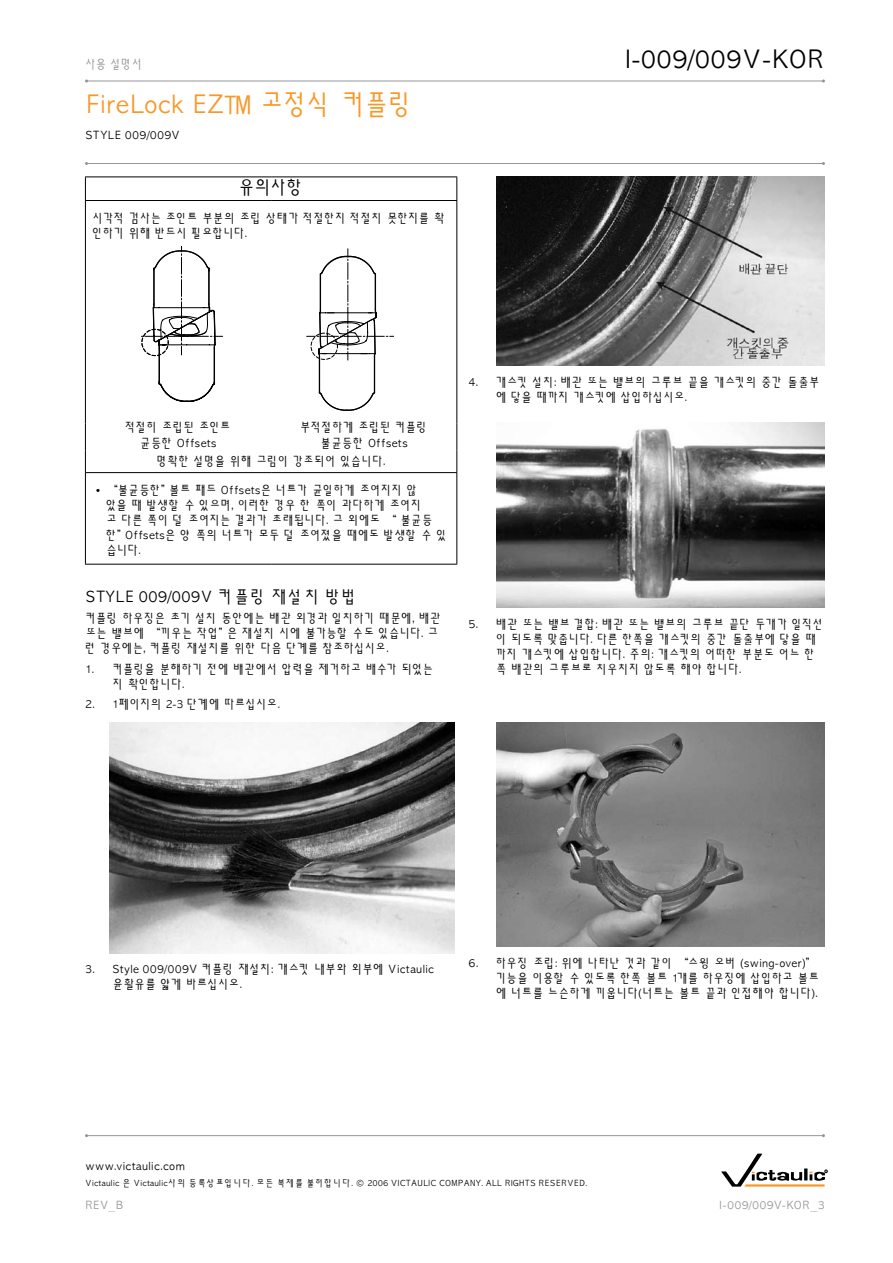
<style>
.page{position:relative;width:893px;height:1263px;background:#fff}
.page>*{position:absolute;margin:0;border:0;box-sizing:border-box;transform-origin:0 0}
.Product_Head{font:27px "Seoul";letter-spacing:-.03em;color:#f89828}
.Number_Head{font:27px "Seoul";color:#000}
.Warning{font:18px "Seoul";color:#000}
.Heading_1{font:16.5px "Seoul";color:#000}
.Body_ind{font:12px/15px "Seoul";letter-spacing:-.095em;color:#000}
.Warning_Text_Bullet{font:12px/15px "Seoul";letter-spacing:-.095em;color:#000}
.Body{font:12px/15px "Seoul";letter-spacing:-.1em;color:#000}
.Body_ind-2{font:12px/15px "Seoul";letter-spacing:-.04em;color:#000}
.Warning_Text{font:12px/15px "Seoul";letter-spacing:-.105em;color:#000}
.Warning_Text_Bullet-2{font:12px "Seoul";letter-spacing:-.005em;color:#000}
.Body-2{font:12px "Seoul";letter-spacing:-.12em;color:#000}
.Body-3{font:12px "Seoul";letter-spacing:.005em;color:#000}
.Page_Number_R{font:12px "Seoul";letter-spacing:.025em;color:#939598}
.Sidebar_subhead{font:12px "Seoul";letter-spacing:.025em;color:#000}
.Warning_Text_Bullet-3{font:12px "Seoul";letter-spacing:-.125em;color:#000}
.footers{font:12px "Seoul";color:#939598}
.Page_Number_L{font:12px "Seoul";color:#939598}
.Trademark{font:9px "Seoul";color:#000}
</style>
<div class="page">
<hr style="left:87px;top:81px;width:736px;height:1px;background:#939598">
<hr style="left:85px;top:177px;width:186px;height:1px;background:#000">
<svg style="left:85px;top:177px;width:1px;height:23px"></svg>
<hr style="left:271px;top:177px;width:186px;height:1px;background:#000">
<svg style="left:456px;top:177px;width:1px;height:23px"></svg>
<hr style="left:85px;top:200px;width:186px;height:1px;background:#000">
<hr style="left:85px;top:201px;width:1px;height:222px;background:#000">
<hr style="left:271px;top:200px;width:186px;height:1px;background:#000">
<hr style="left:456px;top:201px;width:1px;height:222px;background:#000">
<svg style="left:85px;top:423px;width:1px;height:49px"></svg>
<svg style="left:456px;top:423px;width:1px;height:49px"></svg>
<hr style="left:85px;top:472px;width:186px;height:1px;background:#000">
<hr style="left:85px;top:473px;width:1px;height:91px;background:#000">
<hr style="left:271px;top:472px;width:186px;height:1px;background:#000">
<hr style="left:456px;top:473px;width:1px;height:91px;background:#000">
<hr style="left:85px;top:564px;width:186px;height:1px;background:#000">
<hr style="left:271px;top:564px;width:186px;height:1px;background:#000">
<svg style="left:141px;top:247px;width:252px;height:164px"></svg>
<img style="left:110px;top:723px;width:345px;height:230px">
<img style="left:496px;top:176px;width:329px;height:189px">
<img style="left:496px;top:422px;width:329px;height:185px">
<img style="left:496px;top:723px;width:329px;height:224px">
<svg style="left:721px;top:1153px;width:106px;height:33px"></svg>
<hr style="left:87px;top:1135px;width:736px;height:1px;background:#939598">
<hr style="left:87px;top:163px;width:736px;height:1px;background:#939598">
<p class="footers" style="left:85px;top:58px;width:60px">사용 설명서</p>
<p class="Number_Head" style="left:625px;top:46px;width:202px">I-009/009V-KOR</p>
<p class="Product_Head" style="left:85px;top:91px;width:332px">FireLock EZ™ 고정식 커플링</p>
<p class="Sidebar_subhead" style="left:85px;top:129px;width:97px">STYLE 009/009V</p>
<p class="Warning" style="left:238px;top:179px;width:68px">유의사항</p>
<p class="Warning_Text" style="left:92px;top:211px;width:355px">시각적 검사는 조인트 부분의 조립 상태가 적절한지 적절치 못한지를 확 인하기 위해 반드시 필요합니다.</p>
<p class="Warning_Text_Bullet-3" style="left:125px;top:422px;width:108px">적절히 조립된 조인트</p>
<p class="Warning_Text_Bullet-2" style="left:140px;top:437px;width:79px">균등한 Offsets</p>
<p class="Warning_Text_Bullet" style="left:299px;top:420px;width:131px">부적절하게 조립된 커플링</p>
<p class="Warning_Text_Bullet-2" style="left:320px;top:437px;width:90px">불균등한 Offsets</p>
<p class="Body-2" style="left:157px;top:456px;width:231px">명확한 설명을 위해 그림이 강조되어 있습니다.</p>
<p class="Warning_Text_Bullet" style="left:106px;top:483px;width:344px;text-indent:-14px">• “불균등한”볼트 패드 Offsets은 너트가 균일하게 조여지지 않<br>았을 때 발생할 수 있으며, 이러한 경우 한 쪽이 과다하게 조여지<br>고 다른 쪽이 덜 조여지는 결과가 초래됩니다. 그 외에도 “ 불균등 한”Offsets은 양 쪽의 너트가 모두 덜 조여졌을 때에도 발생할 수 있 습니다.</p>
<p class="Heading_1" style="left:85px;top:589px;width:275px">STYLE 009/009V 커플링 재설치 방법</p>
<p class="Body" style="left:85px;top:611px;width:358px">커플링 하우징은 초기 설치 동안에는 배관 외경과 일치하기 때문에, 배관 또는 밸브에 “끼우는 작업”은 재설치 시에 불가능할 수도 있습니다. 그 런 경우에는, 커플링 재설치를 위한 다음 단계를 참조하십시오.</p>
<p class="Body_ind" style="left:112px;top:662px;width:324px;text-indent:-27px">1. 커플링을 분해하기 전에 배관에서 압력을 제거하고 배수가 되었는 지 확인합니다.</p>
<p class="Body_ind" style="left:85px;top:697px;width:197px">2. 1페이지의 2-3 단계에 따르십시오.</p>
<p class="Body_ind" style="left:495px;top:375px;width:327px;text-indent:-27px">4. 개스킷 설치: 배관 또는 밸브의 그루브 끝을 개스킷의 중간 돌출부 에 닿을 때까지 개스킷에 삽입하십시오.</p>
<p class="Body_ind" style="left:495px;top:617px;width:331px;text-indent:-27px">5. 배관 또는 밸브 결합: 배관 또는 밸브의 그루브 끝단 두개가 일직선 이 되도록 맞춥니다. 다른 한쪽을 개스킷의 중간 돌출부에 닿을 때 까지 개스킷에 삽입합니다. 주의: 개스킷의 어떠한 부분도 어느 한 쪽 배관의 그루브로 치우치지 않도록 해야 합니다.</p>
<p class="Body_ind-2" style="left:112px;top:962px;width:324px;text-indent:-27px">3. Style 009/009V 커플링 재설치: 개스킷 내부와 외부에 Victaulic 윤활유를 얇게 바르십시오.</p>
<p class="Body_ind" style="left:495px;top:956px;width:326px;text-indent:-27px">6. 하우징 조립: 위에 나타난 것과 같이 “스윙 오버 (swing-over)” 기능을 이용할 수 있도록 한쪽 볼트 1개를 하우징에 삽입하고 볼트 에 너트를 느슨하게 끼웁니다(너트는 볼트 끝과 인접해야 합니다).</p>
<p class="Body-3" style="left:85px;top:1160px;width:102px">www.victaulic.com</p>
<p class="Trademark" style="left:85px;top:1179px;width:504px">Victaulic 은 Victaulic사의 등록상표입니다. 모든 복제를 불허합니다. © 2006 VICTAULIC COMPANY. ALL RIGHTS RESERVED.</p>
<p class="Page_Number_L" style="left:85px;top:1199px;width:40px">REV_B</p>
<p class="Page_Number_R" style="left:719px;top:1199px;width:100px">I-009/009V-KOR_</p>
</div>
